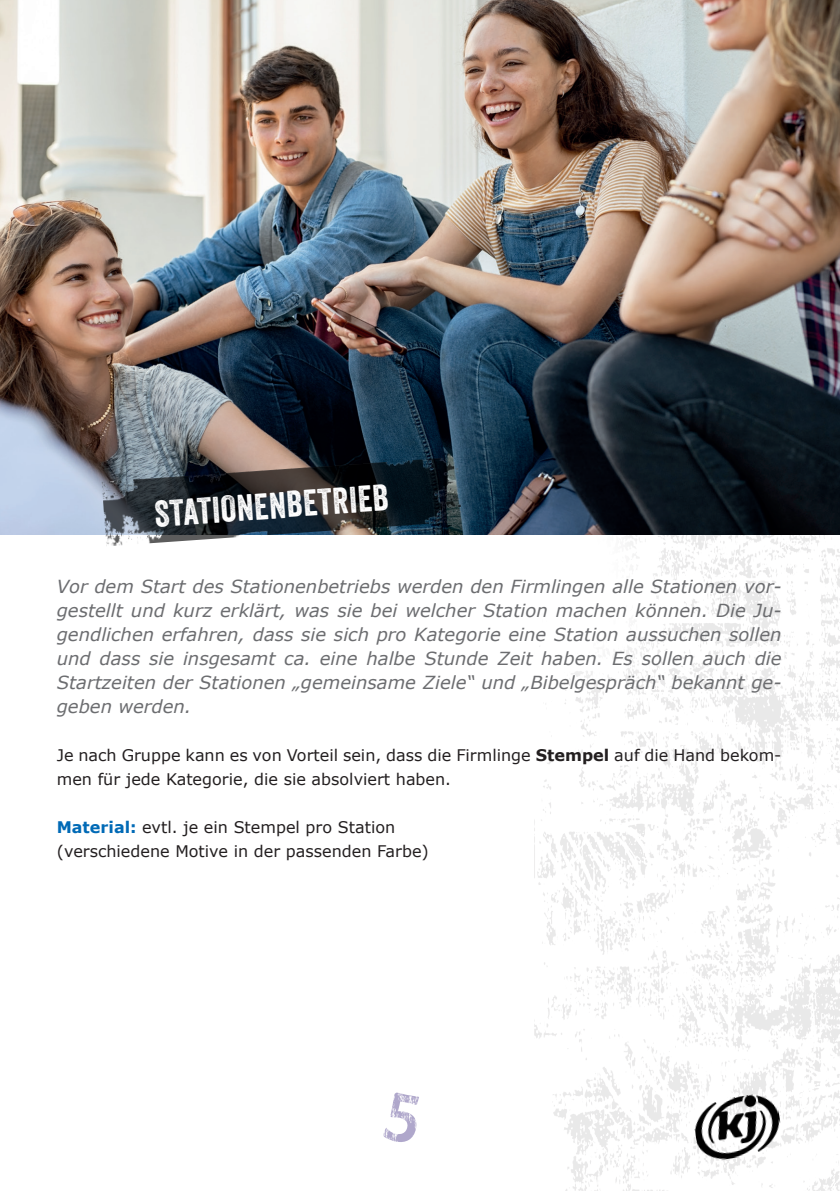
<style>
.page{position:relative;width:840px;height:1191px;background:#fff}
.page>*{position:absolute;margin:0;border:0;box-sizing:border-box;transform-origin:0 0}
.t1{font:36px "Veneer";color:#fff}
.t2{font:italic 18px/24px "Verdana";color:#6c6d70;text-align:justify}
.t3{font:16px/24px "Verdana";color:#231f20}
.s1{font-weight:700}
.s2{font-weight:700;color:#016ab6}
</style>
<div class="page">
<img style="left:510px;top:534px;width:329px;height:657px">
<img style="left:690px;top:1091px;width:94px;height:72px">
<img style="left:0;top:0;width:839px;height:534px">
<img style="left:102px;top:457px;width:359px;height:89px">
<h1 class="t1" style="left:153px;top:492px;width:236px;rotate:-4deg">STATIONENBETRIEB</h1>
<p class="t2" style="left:57px;top:574px;width:726px">Vor dem Start des Stationenbetriebs werden den Firmlingen alle Stationen vor&shy;gestellt und kurz erklärt, was sie bei welcher Station machen können. Die Ju&shy;gendlichen erfahren, dass sie sich pro Kategorie eine Station aussuchen sollen und dass sie insgesamt ca. eine halbe Stunde Zeit haben. Es sollen auch die Startzeiten der Stationen „gemeinsame Ziele“ und „Bibelgespräch“ bekannt ge&shy;geben werden.</p>
<p class="t3" style="left:57px;top:743px;width:726px">Je nach Gruppe kann es von Vorteil sein, dass die Firmlinge <span class="s1">Stempel</span> auf die Hand bekom&shy;men für jede Kategorie, die sie absolviert haben.</p>
<p class="t3" style="left:57px;top:815px;width:373px"><span class="s2">Material:</span> evtl. je ein Stempel pro Station (verschiedene Motive in der passenden Farbe)</p>
</div>
